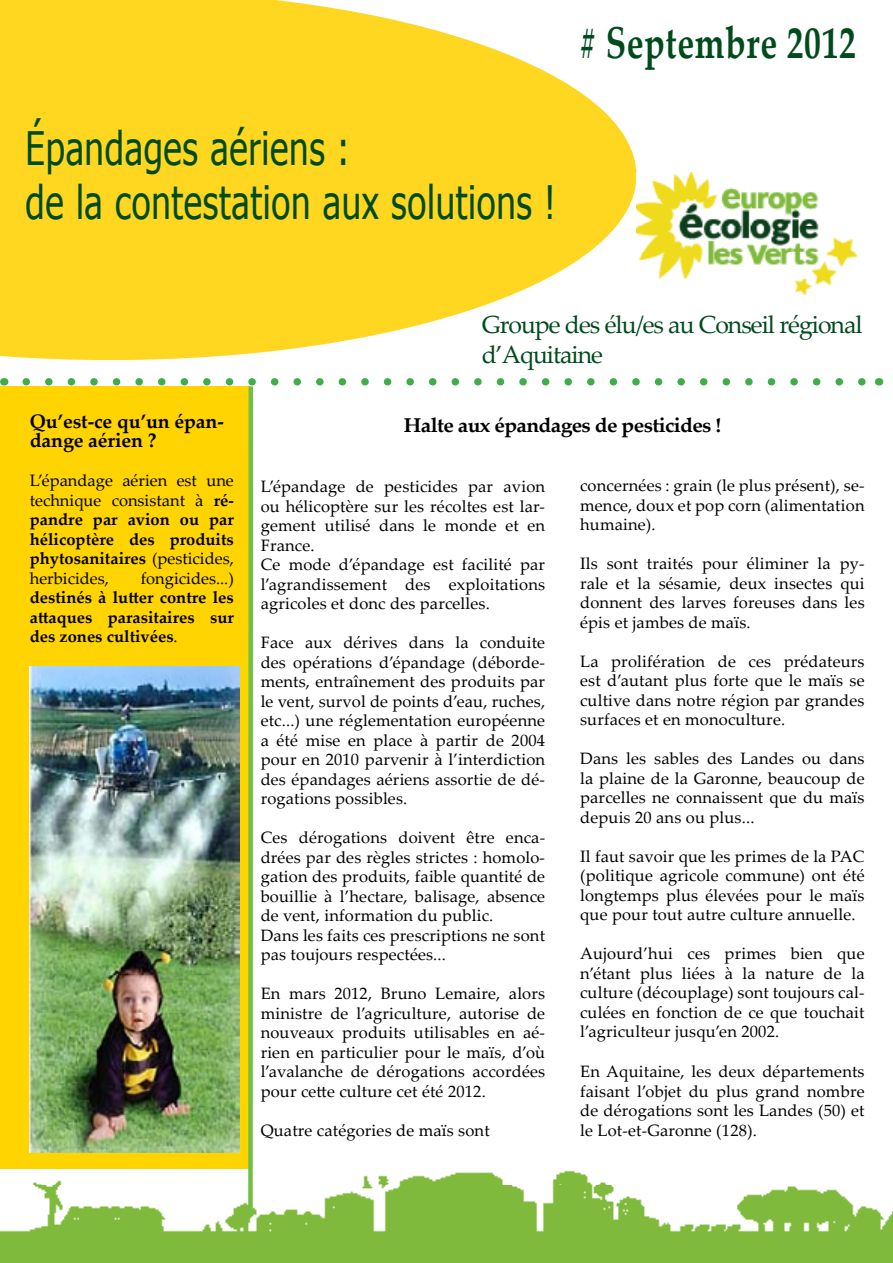
<style>
.page{position:relative;width:893px;height:1263px;background:#fff}
.page>*{position:absolute;margin:0;border:0;box-sizing:border-box;transform-origin:0 0}
.t1{font:46.05px/54px "Tahoma";letter-spacing:.02em;color:#004b1c;scale:.75 1}
.t2{font:700 44.55px "Palatino Linotype";letter-spacing:.02em;color:#004b1c;scale:.75 1}
.t3{font:24.75px/29.7px "Palatino Linotype";letter-spacing:-.04em;color:#004b1c}
.t4{font:700 19.95px "Palatino Linotype";letter-spacing:-.03em;color:#000;scale:1.05 1}
.t5{font:700 19.5px/19.5px "Palatino Linotype";letter-spacing:-.005em;color:#000}
.t6{font:16.5px/19.5px "Palatino Linotype";letter-spacing:.01em;color:#000;text-align:justify}
.t7{font:700 16.5px/19.5px "Palatino Linotype";color:#000;text-align:justify}
.s1{font-weight:700}
.s2{font-weight:400}
</style>
<div class="page">
<svg style="left:0;top:0;width:636px;height:360px;fill:#ffd620"></svg>
<img style="left:637px;top:173px;width:220px;height:121px">
<svg style="left:26px;top:378px;width:840px;height:8px"></svg>
<div style="left:0;top:386px;width:251px;height:877px;background:#ffd400"></div>
<img style="left:0;top:1169px;width:893px;height:94px">
<div style="left:248px;top:386px;width:5px;height:830px;background:#72bf44"></div>
<img style="left:30px;top:666px;width:209px;height:486px">
<h1 class="t1" style="left:26px;top:119px;width:709px">Épandages aériens :<br>de la contestation aux solutions !</h1>
<h2 class="t2" style="left:580px;top:12px;width:369px"># Septembre 2012</h2>
<p class="t5" style="left:30px;top:411px;width:196px">Qu’est-ce qu’un épan&shy;dange aérien ?</p>
<p class="t6" style="left:30px;top:470px;width:206px">L’épandage aérien est une technique consistant à <span class="s1">ré&shy;pandre par avion ou par hélicoptère des produits phytosanitaires</span> (pesticides, herbicides,</p>
<p class="t6" style="left:141px;top:568px;width:95px">fongicides...)</p>
<p class="t7" style="left:30px;top:587px;width:206px">destinés à lutter contre les attaques parasitaires sur des zones cultivées<span class="s2">.</span></p>
<h3 class="t3" style="left:482px;top:309px;width:382px">Groupe des élu/es au Conseil régional d’Aquitaine</h3>
<p class="t4" style="left:404px;top:411px;width:304px">Halte aux épandages de pesticides !</p>
<p class="t6" style="left:261px;top:476px;width:286px;text-align:left">L’épandage de pesticides par avion ou hélicoptère sur les récoltes est lar&shy;gement utilisé dans le monde et en<br>France.<br>Ce mode d’épandage est facilité par l’agrandissement des exploitations agricoles et donc des parcelles.</p>
<p class="t6" style="left:261px;top:632px;width:286px">Face aux dérives dans la conduite des opérations d’épandage (déborde&shy;ments, entraînement des produits par le vent, survol de points d’eau, ruches, etc...) une réglementation européenne a été mise en place à partir de 2004 pour en 2010 parvenir à l’interdiction des épandages aériens assortie de dé&shy;rogations possibles.</p>
<p class="t6" style="left:261px;top:827px;width:286px;text-align:left">Ces dérogations doivent être enca&shy;drées par des règles strictes : homolo&shy;gation des produits, faible quantité de bouillie à l’hectare, balisage, absence de vent, information du public.<br>Dans les faits ces prescriptions ne sont pas toujours respectées...</p>
<p class="t6" style="left:261px;top:983px;width:286px">En mars 2012, Bruno Lemaire, alors ministre de l’agriculture, autorise de nouveaux produits utilisables en aé&shy;rien en particulier pour le maïs, d’où l’avalanche de dérogations accordées pour cette culture cet été 2012.</p>
<p class="t6" style="left:261px;top:1120px;width:231px">Quatre catégories de maïs sont</p>
<p class="t6" style="left:580px;top:475px;width:286px">concernées : grain (le plus présent), se&shy;mence, doux et pop corn (alimentation humaine).</p>
<p class="t6" style="left:580px;top:553px;width:286px">Ils sont traités pour éliminer la py&shy;rale et la sésamie, deux insectes qui donnent des larves foreuses dans les épis et jambes de maïs.</p>
<p class="t6" style="left:580px;top:651px;width:286px">La prolifération de ces prédateurs est d’autant plus forte que le maïs se cultive dans notre région par grandes surfaces et en monoculture.</p>
<p class="t6" style="left:580px;top:748px;width:286px">Dans les sables des Landes ou dans la plaine de la Garonne, beaucoup de parcelles ne connaissent que du maïs depuis 20 ans ou plus...</p>
<p class="t6" style="left:580px;top:846px;width:286px">Il faut savoir que les primes de la PAC (politique agricole commune) ont été longtemps plus élevées pour le maïs que pour tout autre culture annuelle.</p>
<p class="t6" style="left:580px;top:943px;width:286px">Aujourd’hui ces primes bien que n’étant plus liées à la nature de la culture (découplage) sont toujours cal&shy;culées en fonction de ce que touchait l’agriculteur jusqu’en 2002.</p>
<p class="t6" style="left:580px;top:1061px;width:286px">En Aquitaine, les deux départements faisant l’objet du plus grand nombre de dérogations sont les Landes (50) et le Lot-et-Garonne (128).</p>
</div>
